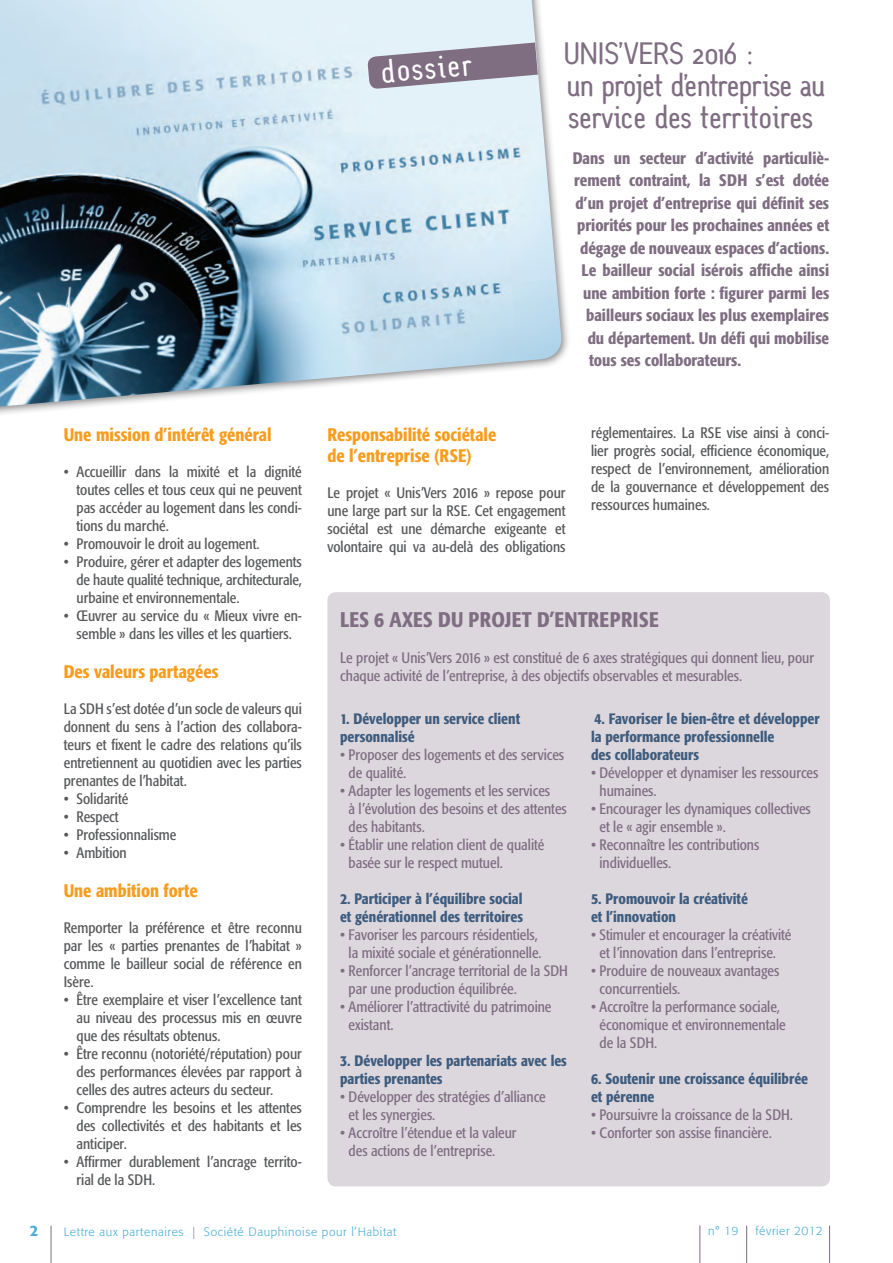
<style>
.page{position:relative;width:893px;height:1263px;background:#fff}
.page>*{position:absolute;margin:0;border:0;box-sizing:border-box;transform-origin:0 0}
.t1{font:27px/32.4px "Monolein inbetween";letter-spacing:-.01em;color:#7f6d82}
.t2{font:27px "Monolein inbetween";color:#fff}
.t3{font:500 condensed 21px "Formata";letter-spacing:.02em;color:#7f6d82}
.t4{font:500 condensed 18px/21px "Formata";color:#f89c1c}
.t5{font:500 condensed 16.5px "Formata";color:#7f6d82}
.t6{font:condensed 15px/18px "Formata";color:#57585a;text-align:justify}
.t7{font:condensed 15px/18px "Formata";color:#7f6d82}
.t8{font:500 condensed 15px/18px "Formata";color:#3e5c7e}
.t9{font:500 15px "Formata";color:#4baed9}
.t10{font:300 12px "Formata";letter-spacing:.05em;color:#4baed9}
.s1{color:#928395}
</style>
<div class="page">
<div style="left:0;top:0;width:571px;height:417px;background:#231f20;opacity:.55"></div>
<img style="left:0;top:0;width:563px;height:407px">
<svg style="left:367px;top:43px;width:171px;height:46px;background:#9e96a6"></svg>
<hr style="left:51px;top:1225px;width:1px;height:38px;background:#7f6d82">
<hr style="left:699px;top:1225px;width:1px;height:38px;background:#7f6d82">
<hr style="left:746px;top:1225px;width:1px;height:38px;background:#7f6d82">
<hr style="left:829px;top:1225px;width:1px;height:38px;background:#7f6d82">
<div style="left:327px;top:592px;width:503px;height:594px;background:#dcd7dd;border-radius:9px"></div>
<p class="t4" style="left:64px;top:424px;width:209px">Une mission d’intérêt général</p>
<p class="t6" style="left:77px;top:463px;width:227px;text-indent:-13px">• Accueillir dans la mixité et la dignité toutes celles et tous ceux qui ne peuvent pas accéder au logement dans les condi&shy;tions du marché.</p>
<p class="t6" style="left:64px;top:535px;width:197px">• Promouvoir le droit au logement.</p>
<p class="t6" style="left:77px;top:553px;width:227px;text-indent:-13px">• Produire, gérer et adapter des logements de haute qualité technique, architecturale, urbaine et environnementale.</p>
<p class="t6" style="left:64px;top:607px;width:240px;text-align:center">• Œuvrer au service du « Mieux vivre en&shy;semble » dans les villes et les quartiers.</p>
<p class="t4" style="left:64px;top:661px;width:156px">Des valeurs partagées</p>
<p class="t6" style="left:64px;top:700px;width:240px">La SDH s’est dotée d’un socle de valeurs qui donnent du sens à l’action des collabora&shy;teurs et fixent le cadre des relations qu’ils entretiennent au quotidien avec les parties prenantes de l’habitat.</p>
<p class="t6" style="left:64px;top:790px;width:66px">• Solidarité</p>
<p class="t6" style="left:64px;top:808px;width:56px">• Respect</p>
<p class="t6" style="left:64px;top:826px;width:114px">• Professionnalisme</p>
<p class="t6" style="left:64px;top:844px;width:65px">• Ambition</p>
<p class="t4" style="left:64px;top:880px;width:135px">Une ambition forte</p>
<p class="t6" style="left:64px;top:919px;width:240px">Remporter la préférence et être reconnu par les « parties prenantes de l’habitat » comme le bailleur social de référence en Isère.</p>
<p class="t6" style="left:77px;top:991px;width:227px;text-indent:-13px">• Être exemplaire et viser l’excellence tant au niveau des processus mis en œuvre que des résultats obtenus.</p>
<p class="t6" style="left:77px;top:1045px;width:227px;text-indent:-13px">• Être reconnu (notoriété/réputation) pour des performances élevées par rapport à celles des autres acteurs du secteur.</p>
<p class="t6" style="left:77px;top:1099px;width:227px;text-indent:-13px">• Comprendre les besoins et les attentes des collectivités et des habitants et les anticiper.</p>
<p class="t6" style="left:77px;top:1153px;width:227px;text-indent:-13px">• Affirmer durablement l’ancrage territo&shy;rial de la SDH.</p>
<p class="t2" style="left:380px;top:54px;width:93px;rotate:-5deg">dossier</p>
<p class="t1" style="left:564px;top:37px;width:263px">UNIS’VERS 2016 :<br>un projet d’entreprise au service des territoires</p>
<p class="t5" style="left:573px;top:148px;width:258px">Dans un secteur d’activité particuliè-</p>
<p class="t5" style="left:574px;top:170px;width:257px">rement contraint, la SDH s’est dotée</p>
<p class="t5" style="left:576px;top:193px;width:255px">d’un projet d’entreprise qui définit ses</p>
<p class="t5" style="left:577px;top:215px;width:254px">priorités pour les prochaines années et</p>
<p class="t5" style="left:580px;top:238px;width:250px">dégage de nouveaux espaces d’actions.</p>
<p class="t5" style="left:582px;top:260px;width:249px">Le bailleur social isérois affiche ainsi</p>
<p class="t5" style="left:583px;top:283px;width:248px">une ambition forte : figurer parmi les</p>
<p class="t5" style="left:586px;top:305px;width:244px">bailleurs sociaux les plus exemplaires</p>
<p class="t5" style="left:588px;top:328px;width:243px">du département. Un défi qui mobilise</p>
<p class="t5" style="left:589px;top:350px;width:154px">tous ses collaborateurs.</p>
<p class="t4" style="left:327px;top:424px;width:170px">Responsabilité sociétale de l’entreprise (RSE)</p>
<p class="t6" style="left:327px;top:484px;width:240px">Le projet « Unis’Vers 2016 » repose pour une large part sur la RSE. Cet engagement sociétal est une démarche exigeante et volontaire qui va au-delà des obligations</p>
<p class="t6" style="left:591px;top:424px;width:240px">réglementaires. La RSE vise ainsi à conci&shy;lier progrès social, efficience économique, respect de l’environnement, amélioration de la gouvernance et développement des ressources humaines.</p>
<p class="t3" style="left:340px;top:607px;width:320px">LES 6 AXES DU PROJET D’ENTREPRISE</p>
<p class="t7" style="left:340px;top:649px;width:475px">Le projet « Unis’Vers 2016 » est constitué de 6 axes stratégiques qui donnent lieu, pour chaque activité de l’entreprise, à des objectifs observables et mesurables.</p>
<p class="t8" style="left:340px;top:710px;width:181px">1. Développer un service client personnalisé</p>
<p class="t7" style="left:349px;top:746px;width:217px;text-indent:-9px">• Proposer des logements et des services de qualité.</p>
<p class="t7" style="left:349px;top:782px;width:220px;text-indent:-9px">• Adapter les logements et les services<br>à l’évolution des besoins et des attentes des habitants.</p>
<p class="t7" style="left:349px;top:836px;width:197px;text-indent:-9px">• Établir une relation client de qualité basée sur le respect mutuel.</p>
<p class="t8" style="left:340px;top:890px;width:184px">2. Participer à l’équilibre social et générationnel des territoires</p>
<p class="t7" style="left:340px;top:926px;width:203px;text-align:center">• Favoriser les parcours résidentiels, la mixité sociale et générationnelle.</p>
<p class="t7" style="left:349px;top:962px;width:221px;text-indent:-9px">• Renforcer l’ancrage territorial de la SDH par une production équilibrée.</p>
<p class="t7" style="left:349px;top:998px;width:204px;text-indent:-9px">• Améliorer l’attractivité du patrimoine existant.</p>
<p class="t8" style="left:340px;top:1052px;width:228px">3. Développer les partenariats avec les parties prenantes</p>
<p class="t7" style="left:349px;top:1088px;width:199px;text-indent:-9px">• Développer des stratégies d’alliance et les synergies.</p>
<p class="t7" style="left:349px;top:1124px;width:170px;text-indent:-9px">• Accroître l’étendue et la valeur des actions de l’entreprise.</p>
<p class="t8" style="left:591px;top:710px;width:230px">4. Favoriser le bien-être et développer la performance professionnelle<br>des collaborateurs</p>
<p class="t7" style="left:599px;top:764px;width:220px;text-indent:-9px">• Développer et dynamiser les ressources humaines.</p>
<p class="t7" style="left:599px;top:800px;width:213px;text-indent:-9px">• Encourager les dynamiques collectives et le « agir ensemble ».</p>
<p class="t7" style="left:599px;top:836px;width:161px;text-indent:-9px">• Reconnaître les contributions individuelles.</p>
<p class="t8" style="left:591px;top:890px;width:158px">5. Promouvoir la créativité et l’innovation</p>
<p class="t7" style="left:591px;top:926px;width:202px;text-align:center">• Stimuler et encourager la créativité et l’innovation dans l’entreprise.</p>
<p class="t7" style="left:599px;top:962px;width:181px;text-indent:-9px">• Produire de nouveaux avantages concurrentiels.</p>
<p class="t7" style="left:599px;top:998px;width:188px;text-indent:-9px">• Accroître la performance sociale, économique et environnementale de la SDH.</p>
<p class="t8" style="left:591px;top:1070px;width:219px">6. Soutenir une croissance équilibrée et pérenne</p>
<p class="t7" style="left:591px;top:1106px;width:204px">• Poursuivre la croissance de la SDH.</p>
<p class="t7" style="left:591px;top:1124px;width:182px">• Conforter son assise financière.</p>
<p class="t9" style="left:30px;top:1222px;width:10px">2</p>
<p class="t10" style="left:64px;top:1225px;width:334px">Lettre aux partenaires <span class="s1">|</span> Société Dauphinoise pour l’Habitat</p>
<p class="t10" style="left:708px;top:1223px;width:32px">n° 19</p>
<p class="t10" style="left:755px;top:1223px;width:69px">février 2012</p>
</div>
